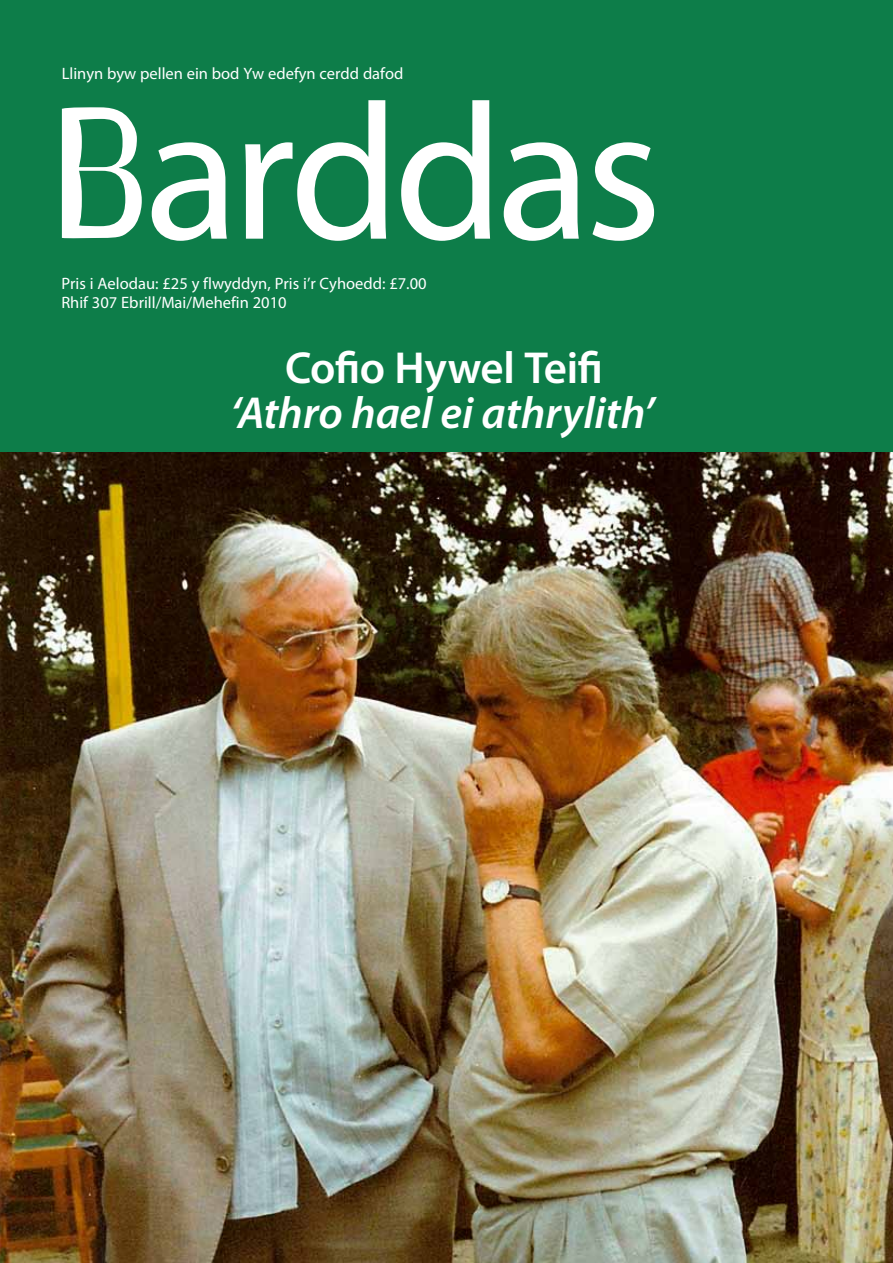
<style>
.page{position:relative;width:893px;height:1263px;background:#fff}
.page>*{position:absolute;margin:0;border:0;box-sizing:border-box;transform-origin:0 0}
.t1{font:195px "Myriad Pro";letter-spacing:-.03em;color:#fff}
.t2{font:italic 600 45px "Myriad Pro";color:#fff}
.t3{font:600 45px "Myriad Pro";letter-spacing:-.01em;color:#fff}
.t4{font:16.5px/19.2px "Myriad Pro";color:#fff}
</style>
<div class="page">
<img style="left:0;top:452px;width:893px;height:811px">
<div style="left:0;top:0;width:893px;height:452px;background:#0d7d49"></div>
<svg style="left:62px;top:107px;width:80px;height:132px"></svg>
<p class="t4" style="left:62px;top:65px;width:343px">Llinyn byw pellen ein bod Yw edefyn cerdd dafod</p>
<h1 class="t1" style="left:145px;top:98px;width:518px">arddas</h1>
<p class="t4" style="left:61px;top:275px;width:367px">Pris i Aelodau: £25 y flwyddyn, Pris i’r Cyhoedd: £7.00<br>Rhif 307 Ebrill/Mai/Mehefin 2010</p>
<h2 class="t3" style="left:285px;top:350px;width:320px">Cofio Hywel Teifi</h2>
<h2 class="t2" style="left:230px;top:396px;width:425px">‘Athro hael ei athrylith’</h2>
</div>
